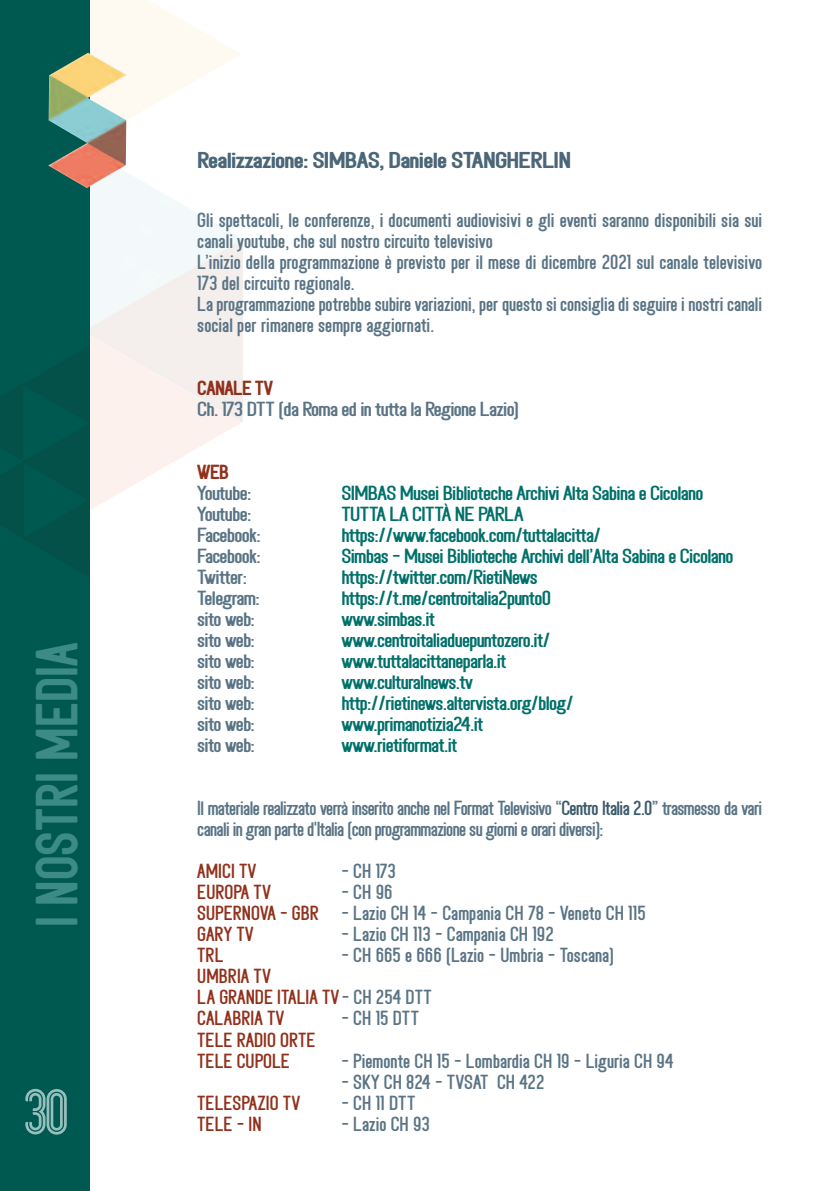
<style>
.page{position:relative;width:840px;height:1191px;background:#fff}
.page>*{position:absolute;margin:0;border:0;box-sizing:border-box;transform-origin:0 0}
.t1{font:50.2px "Shakerato PERSONAL Inline";color:#97bfbd}
.t2{font:46.4px "Shakerato PERSONAL Bold";color:#3c8b87}
.t3{font:18px "Shakerato PERSONAL Bold";letter-spacing:-.035em;color:#4a6677;scale:1.3 1}
.t4{font:16px/21px "Shakerato PERSONAL Regular";letter-spacing:-.005em;color:#5a7485;scale:1.15 1}
.t5{font:16px "Shakerato PERSONAL Regular";letter-spacing:-.035em;color:#00706a;scale:1.3 1}
.t6{font:16px/21px "Shakerato PERSONAL Regular";letter-spacing:-.035em;color:#5a7485;scale:1.15 1}
.t7{font:16px/21px "Shakerato PERSONAL Regular";color:#91311c;scale:1.15 1}
.t8{font:16px "Shakerato PERSONAL Regular";letter-spacing:-.035em;color:#5a7485;scale:1.3 1}
.t9{font:16px "Shakerato PERSONAL Regular";letter-spacing:-.005em;color:#5a7485;scale:1.3 1}
.t10{font:16px "Shakerato PERSONAL Bold";letter-spacing:-.035em;color:#91311c;scale:1.15 1}
.s1{color:#3c5a6c}
.s2{color:#5a7485}
</style>
<div class="page">
<div style="left:0;top:0;width:264px;height:521px;background:#fff;opacity:.9"></div>
<div style="left:0;top:0;width:89px;height:1191px;background:#005951"></div>
<img style="left:88px;top:98px;width:36px;height:21px">
<svg style="left:22px;top:345px;width:68px;height:233px"></svg>
<h2 class="t2" style="left:36px;top:927px;width:286px;rotate:-90deg">I NOSTRI MEDIA</h2>
<h1 class="t1" style="left:23px;top:1089px;width:48px">30</h1>
<p class="t3" style="left:197px;top:152px;width:289px">Realizzazione: SIMBAS, Daniele STANGHERLIN</p>
<p class="t4" style="left:197px;top:212px;width:492px">Gli spettacoli, le conferenze, i documenti audiovisivi e gli eventi saranno disponibili sia sui canali youtube, che sul nostro circuito televisivo<br>L’inizio della programmazione è previsto per il mese di dicembre 2021 sul canale televisivo 173 del circuito regionale.<br>La programmazione potrebbe subire variazioni, per questo si consiglia di seguire i nostri canali social per rimanere sempre aggiornati.</p>
<p class="t10" style="left:197px;top:381px;width:67px">CANALE TV</p>
<p class="t8" style="left:197px;top:402px;width:249px">Ch. 173 DTT (da Roma ed in tutta la Regione Lazio)</p>
<p class="t10" style="left:197px;top:465px;width:29px">WEB</p>
<p class="t8" style="left:197px;top:486px;width:43px">Youtube:</p>
<p class="t5" style="left:341px;top:486px;width:280px">SIMBAS Musei Biblioteche Archivi Alta Sabina e Cicolano</p>
<p class="t8" style="left:197px;top:507px;width:43px">Youtube:</p>
<p class="t5" style="left:341px;top:507px;width:142px">TUTTA LA CITTÀ NE PARLA</p>
<p class="t8" style="left:197px;top:528px;width:50px">Facebook:</p>
<p class="t5" style="left:341px;top:528px;width:201px">https://www.facebook.com/tuttalacitta/</p>
<p class="t8" style="left:197px;top:549px;width:50px">Facebook:</p>
<p class="t5" style="left:341px;top:549px;width:303px">Simbas - Musei Biblioteche Archivi dell’Alta Sabina e Cicolano</p>
<p class="t8" style="left:197px;top:570px;width:40px">Twitter:</p>
<p class="t5" style="left:341px;top:570px;width:153px">https://twitter.com/RietiNews</p>
<p class="t8" style="left:197px;top:591px;width:49px">Telegram:</p>
<p class="t5" style="left:341px;top:591px;width:163px">https://t.me/centroitalia2punto0</p>
<p class="t9" style="left:197px;top:612px;width:46px">sito web:</p>
<p class="t5" style="left:341px;top:612px;width:74px">www.simbas.it</p>
<p class="t9" style="left:197px;top:633px;width:46px">sito web:</p>
<p class="t5" style="left:341px;top:633px;width:162px">www.centroitaliaduepuntozero.it/</p>
<p class="t9" style="left:197px;top:654px;width:46px">sito web:</p>
<p class="t5" style="left:341px;top:654px;width:128px">www.tuttalacittaneparla.it</p>
<p class="t9" style="left:197px;top:675px;width:46px">sito web:</p>
<p class="t5" style="left:341px;top:675px;width:103px">www.culturalnews.tv</p>
<p class="t9" style="left:197px;top:696px;width:46px">sito web:</p>
<p class="t5" style="left:341px;top:696px;width:180px">http://rietinews.altervista.org/blog/</p>
<p class="t9" style="left:197px;top:717px;width:46px">sito web:</p>
<p class="t5" style="left:341px;top:717px;width:111px">www.primanotizia24.it</p>
<p class="t9" style="left:197px;top:738px;width:46px">sito web:</p>
<p class="t5" style="left:341px;top:738px;width:91px">www.rietiformat.it</p>
<p class="t6" style="left:197px;top:800px;width:492px">Il materiale realizzato verrà inserito anche nel Format Televisivo “<span class="s1">Centro Italia 2.0</span>” trasmesso da vari canali in gran parte d'Italia (con programmazione su giorni e orari diversi):</p>
<p class="t7" style="left:197px;top:863px;width:53px">AMICI TV</p>
<p class="t4" style="left:341px;top:863px;width:49px">- CH 173</p>
<p class="t7" style="left:197px;top:884px;width:65px">EUROPA TV</p>
<p class="t4" style="left:341px;top:884px;width:46px">- CH 96</p>
<p class="t7" style="left:197px;top:905px;width:107px">SUPERNOVA - GBR</p>
<p class="t4" style="left:341px;top:905px;width:266px">- Lazio CH 14 - Campania CH 78 - Veneto CH 115</p>
<p class="t7" style="left:197px;top:926px;width:50px">GARY TV</p>
<p class="t4" style="left:341px;top:926px;width:186px">- Lazio CH 113 - Campania CH 192</p>
<p class="t7" style="left:197px;top:947px;width:24px">TRL</p>
<p class="t4" style="left:341px;top:947px;width:238px">- CH 665 e 666 (Lazio - Umbria - Toscana)</p>
<p class="t7" style="left:197px;top:968px;width:205px">UMBRIA TV<br>LA GRANDE ITALIA TV <span class="s2">- CH 254 DTT<br></span>CALABRIA TV</p>
<p class="t4" style="left:341px;top:1010px;width:69px">- CH 15 DTT</p>
<p class="t7" style="left:197px;top:1031px;width:104px">TELE RADIO ORTE<br>TELE CUPOLE</p>
<p class="t4" style="left:341px;top:1052px;width:290px">- Piemonte CH 15 - Lombardia CH 19 - Liguria CH 94</p>
<p class="t4" style="left:341px;top:1073px;width:178px">- SKY CH 824 - TVSAT CH 422</p>
<p class="t7" style="left:197px;top:1094px;width:91px">TELESPAZIO TV</p>
<p class="t4" style="left:341px;top:1094px;width:66px">- CH 11 DTT</p>
<p class="t7" style="left:197px;top:1115px;width:57px">TELE - IN</p>
<p class="t4" style="left:341px;top:1115px;width:78px">- Lazio CH 93</p>
</div>
